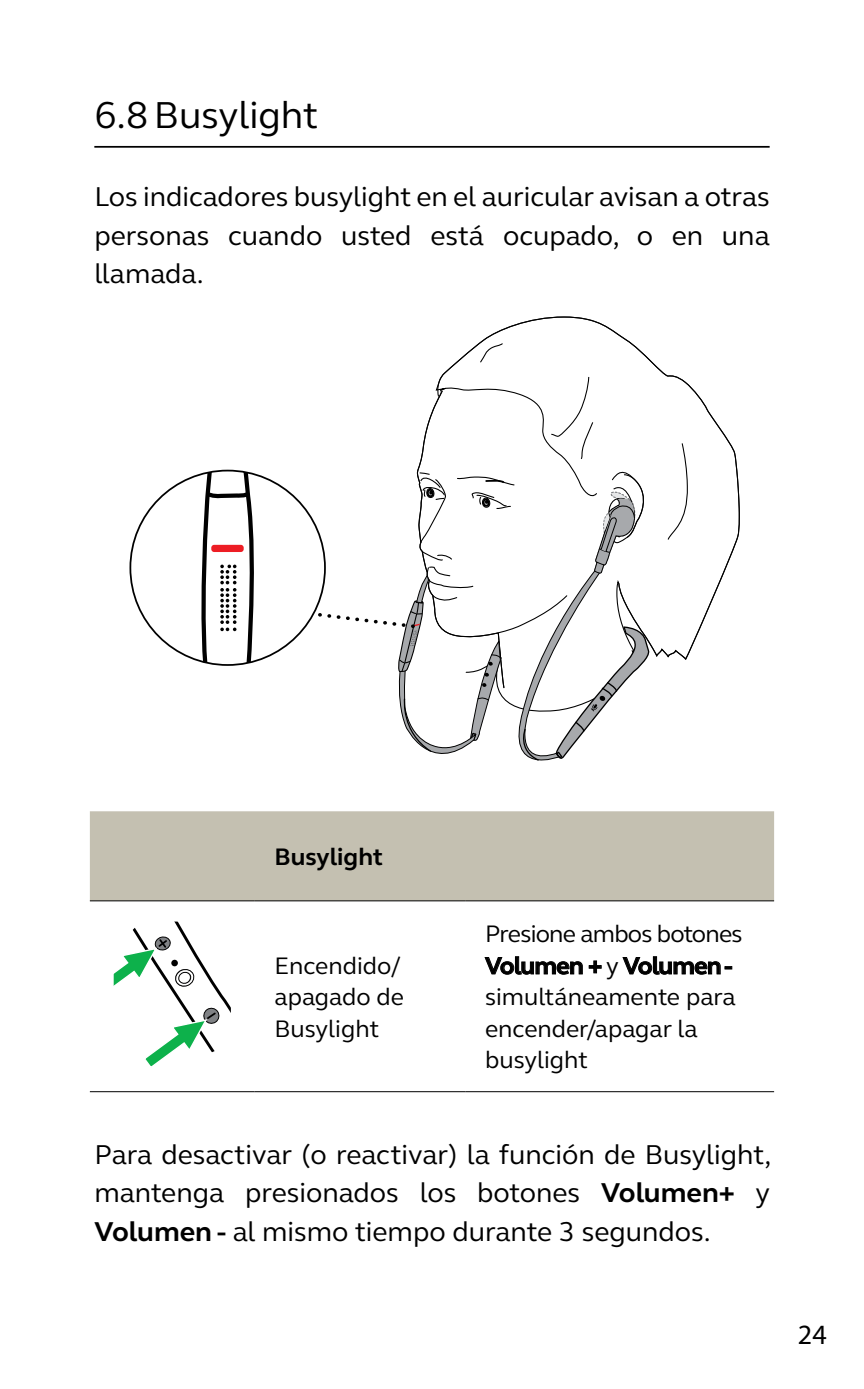
<style>
.page{position:relative;width:864px;height:1389px;background:#fff}
.page>*{position:absolute;margin:0;border:0;box-sizing:border-box;transform-origin:0 0}
.t1{font:38.5px "GN Elliot";color:#000}
.t2{font:28px/38.5px "GN Elliot";color:#000;text-align:justify}
.t3{font:28px "Myriad Pro";color:#000}
.t4{font:24.5px/31.5px "GN Elliot";color:#000}
.t5{font:700 24.5px "GN Elliot";color:#000}
.s1{font-weight:700}
</style>
<div class="page">
<hr style="left:94px;top:146px;width:675px;height:2px;background:#000">
<svg style="left:441px;top:316px;width:299px;height:344px"></svg>
<svg style="left:198px;top:471px;width:59px;height:194px"></svg>
<svg style="left:309px;top:376px;width:342px;height:385px"></svg>
<div style="left:90px;top:811px;width:683px;height:89px;background:#c4c0b1"></div>
<hr style="left:254px;top:1091px;width:211px;height:1px;background:#000">
<hr style="left:465px;top:1091px;width:308px;height:1px;background:#000">
<hr style="left:254px;top:900px;width:211px;height:1px;background:#000">
<hr style="left:465px;top:900px;width:308px;height:1px;background:#000">
<hr style="left:90px;top:900px;width:164px;height:1px;background:#000">
<hr style="left:90px;top:1091px;width:164px;height:1px;background:#000">
<svg style="left:114px;top:922px;width:117px;height:145px"></svg>
<h1 class="t1" style="left:94px;top:89px;width:225px">6.8Busylight</h1>
<p class="t2" style="left:94px;top:177px;width:676px">Los indicadores busylight en el auricular avisan a otras personas cuando usted está ocupado, o en una llamada.</p>
<p class="t5" style="left:274px;top:841px;width:110px">Busylight</p>
<p class="t4" style="left:274px;top:949px;width:131px">Encendido/ apagado de<br>Busylight</p>
<p class="t4" style="left:485px;top:918px;width:259px">Presione ambos botones<br><span class="s1">Volumen +</span> y <span class="s1">Volumen - </span>simultáneamente para encender/apagar la busylight</p>
<p class="t2" style="left:94px;top:1135px;width:678px">Para desactivar (o reactivar) la función de Busylight, mantenga presionados los botones <span class="s1">Volumen+</span> y <span class="s1">Volumen -</span> al mismo tiempo durante 3 segundos.</p>
<p class="t3" style="left:797px;top:1317px;width:30px">24</p>
</div>
